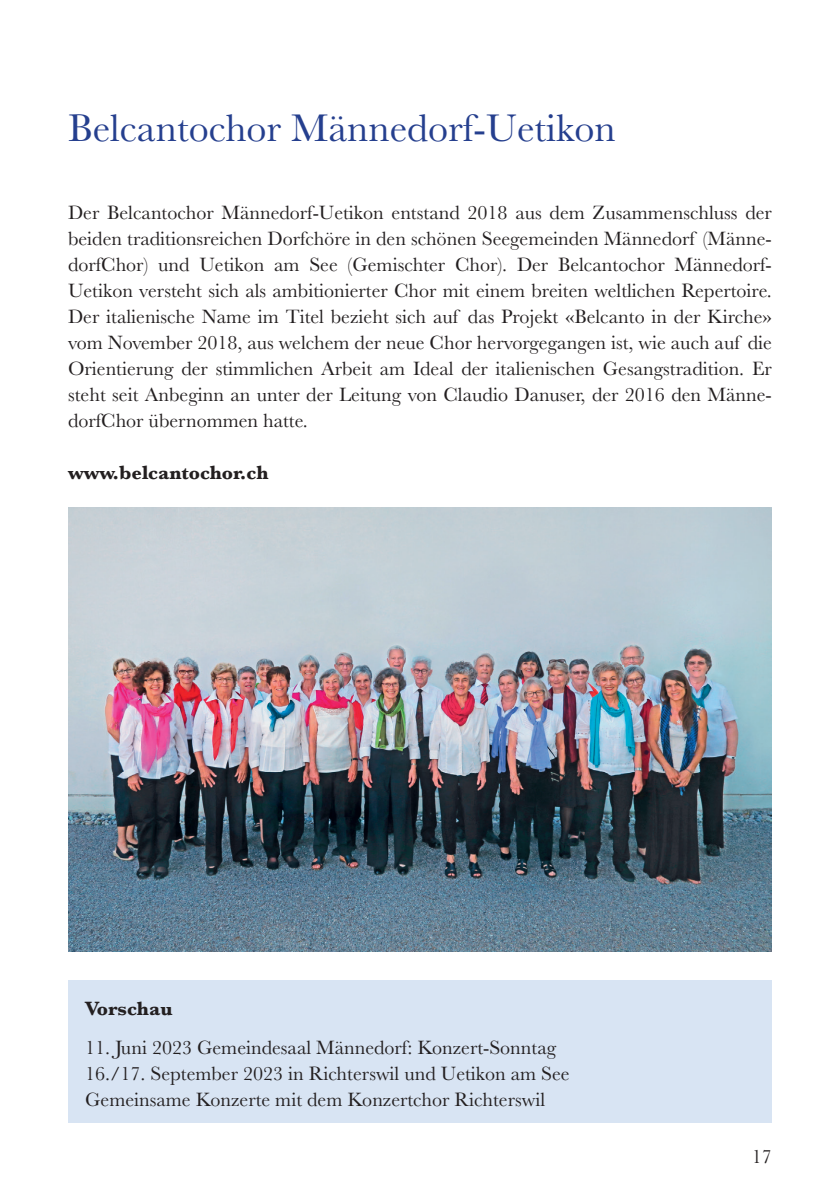
<style>
.page{position:relative;width:840px;height:1191px;background:#fff}
.page>*{position:absolute;margin:0;border:0;box-sizing:border-box;transform-origin:0 0}
.t1{font:40px "Baskerville";color:#253f8e}
.t2{font:20px/26px "Baskerville";color:#231f20;text-align:justify}
.t3{font:700 20px "Baskerville";color:#231f20}
</style>
<div class="page">
<img style="left:68px;top:507px;width:703px;height:444px">
<div style="left:68px;top:980px;width:703px;height:143px;background:#d8e4f3"></div>
<h1 class="t1" style="left:68px;top:102px;width:549px">Belcantochor Männedorf-Uetikon</h1>
<p class="t2" style="left:68px;top:200px;width:705px">Der Belcantochor Männedorf-Uetikon entstand 2018 aus dem Zusammenschluss der beiden traditionsreichen Dorfchöre in den schönen Seegemeinden Männedorf (Männe&shy;dorfChor) und Uetikon am See (Gemischter Chor). Der Belcantochor Männedorf-Uetikon versteht sich als ambitionierter Chor mit einem breiten weltlichen Repertoire.<br>Der italienische Name im Titel bezieht sich auf das Projekt «Belcanto in der Kirche» vom November 2018, aus welchem der neue Chor hervorgegangen ist, wie auch auf die Orientierung der stimmlichen Arbeit am Ideal der italienischen Gesangstradition. Er steht seit Anbeginn an unter der Leitung von Claudio Danuser, der 2016 den Männe&shy;dorfChor übernommen hatte.</p>
<p class="t3" style="left:68px;top:458px;width:202px">www.belcantochor.ch</p>
<p class="t3" style="left:85px;top:994px;width:89px">Vorschau</p>
<p class="t2" style="left:85px;top:1034px;width:485px;text-align:left">11. Juni 2023 Gemeindesaal Männedorf: Konzert-Sonntag<br>16./17. September 2023 in Richterswil und Uetikon am See<br>Gemeinsame Konzerte mit dem Konzertchor Richterswil</p>
<p class="t2" style="left:751px;top:1143px;width:21px">17</p>
</div>
